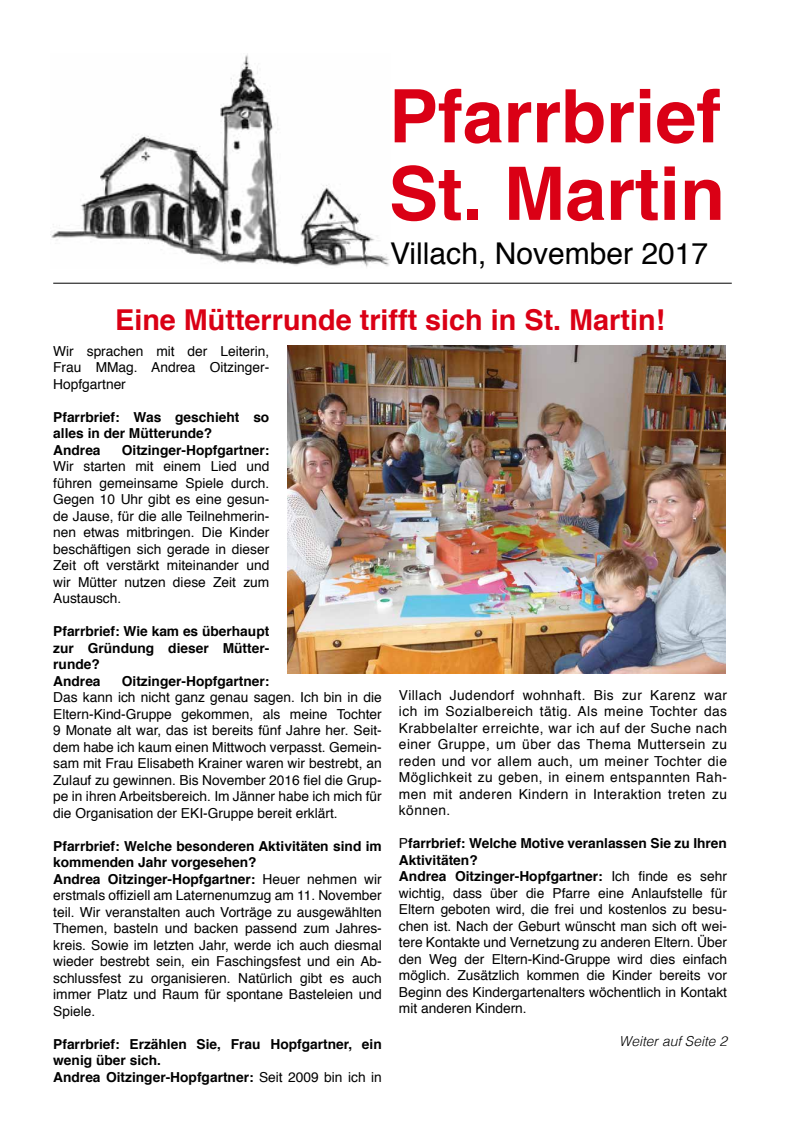
<style>
.page{position:relative;width:798px;height:1134px;background:#fff}
.page>*{position:absolute;margin:0;border:0;box-sizing:border-box;transform-origin:0 0}
.t1{font:700 73.75px/77.5px "Helvetica";color:#da0015}
.t2{font:30px "Helvetica";color:#000}
.t3{font:700 28.75px "Helvetica";color:#da0015}
.t4{font:13.75px/16.5px "Helvetica";color:#000;text-align:justify}
.t5{font:700 13.75px/16.5px "Helvetica";color:#000}
.t6{font:italic 300 13.75px "Helvetica";color:#000}
.s1{font-weight:700}
.s2{font-weight:400}
</style>
<div class="page">
<img style="left:50px;top:54px;width:340px;height:213px">
<hr style="left:53px;top:283px;width:678px;height:1px;background:#000">
<img style="left:287px;top:345px;width:438px;height:329px">
<h1 class="t1" style="left:388px;top:79px;width:338px">Pfarrbrief<br>St. Martin</h1>
<h2 class="t2" style="left:390px;top:230px;width:319px">Villach, November 2017</h2>
<h3 class="t3" style="left:115px;top:297px;width:551px">Eine Mütterrunde trifft sich in St. Martin!</h3>
<p class="t4" style="left:53px;top:343px;width:217px">Wir sprachen mit der Leiterin, Frau MMag. Andrea Oitzinger-Hopfgartner</p>
<p class="t5" style="left:53px;top:409px;width:217px">Pfarrbrief: Was geschieht so alles in der Mütterunde?<br>Andrea</p>
<p class="t5" style="left:122px;top:442px;width:149px">Oitzinger-Hopfgartner:</p>
<p class="t4" style="left:53px;top:458px;width:217px">Wir starten mit einem Lied und führen gemeinsame Spiele durch.<br>Gegen 10 Uhr gibt es eine gesun&shy;de Jause, für die alle Teilnehmerin&shy;nen etwas mitbringen. Die Kinder beschäftigen sich gerade in dieser Zeit oft verstärkt miteinander und wir Mütter nutzen diese Zeit zum Austausch.</p>
<p class="t5" style="left:53px;top:623px;width:217px">Pfarrbrief: Wie kam es überhaupt zur Gründung dieser Mütter&shy;runde?<br>Andrea</p>
<p class="t5" style="left:122px;top:673px;width:149px">Oitzinger-Hopfgartner:</p>
<p class="t4" style="left:53px;top:689px;width:330px">Das kann ich nicht ganz genau sagen. Ich bin in die Eltern-Kind-Gruppe gekommen, als meine Tochter 9 Monate alt war, das ist bereits fünf Jahre her. Seit&shy;dem habe ich kaum einen Mittwoch verpasst. Gemein&shy;sam mit Frau Elisabeth Krainer waren wir bestrebt, an Zulauf zu gewinnen. Bis November 2016 fiel die Grup&shy;pe in ihren Arbeitsbereich. Im Jänner habe ich mich für die Organisation der EKI-Gruppe bereit erklärt.</p>
<p class="t4" style="left:53px;top:838px;width:330px;text-align:left"><span class="s1">Pfarrbrief: Welche besonderen Aktivitäten sind im kommenden Jahr vorgesehen?<br>Andrea Oitzinger-Hopfgartner:</span> Heuer nehmen wir erstmals offiziell am Laternenumzug am 11. November teil. Wir veranstalten auch Vorträge zu ausgewählten Themen, basteln und backen passend zum Jahres&shy;kreis. Sowie im letzten Jahr, werde ich auch diesmal wieder bestrebt sein, ein Faschingsfest und ein Ab&shy;schlussfest zu organisieren. Natürlich gibt es auch immer Platz und Raum für spontane Basteleien und Spiele.</p>
<p class="t5" style="left:53px;top:1036px;width:330px">Pfarrbrief: Erzählen Sie, Frau Hopfgartner, ein wenig über sich.<br>Andrea Oitzinger-Hopfgartner: <span class="s2">Seit 2009 bin ich in</span></p>
<p class="t4" style="left:399px;top:687px;width:329px">Villach Judendorf wohnhaft. Bis zur Karenz war ich im Sozialbereich tätig. Als meine Tochter das Krabbelalter erreichte, war ich auf der Suche nach einer Gruppe, um über das Thema Muttersein zu reden und vor allem auch, um meiner Tochter die Möglichkeit zu geben, in einem entspannten Rah&shy;men mit anderen Kindern in Interaktion treten zu können.</p>
<p class="t4" style="left:399px;top:835px;width:329px;text-align:left">P<span class="s1">farrbrief: Welche Motive veranlassen Sie zu Ihren Aktivitäten?<br>Andrea Oitzinger-Hopfgartner:</span> Ich finde es sehr wichtig, dass über die Pfarre eine Anlaufstelle für Eltern geboten wird, die frei und kostenlos zu besu&shy;chen ist. Nach der Geburt wünscht man sich oft wei&shy;tere Kontakte und Vernetzung zu anderen Eltern. Über den Weg der Eltern-Kind-Gruppe wird dies einfach möglich. Zusätzlich kommen die Kinder bereits vor Beginn des Kindergartenalters wöchentlich in Kontakt mit anderen Kindern.</p>
<p class="t6" style="left:619px;top:1030px;width:109px">Weiter auf Seite 2</p>
</div>
